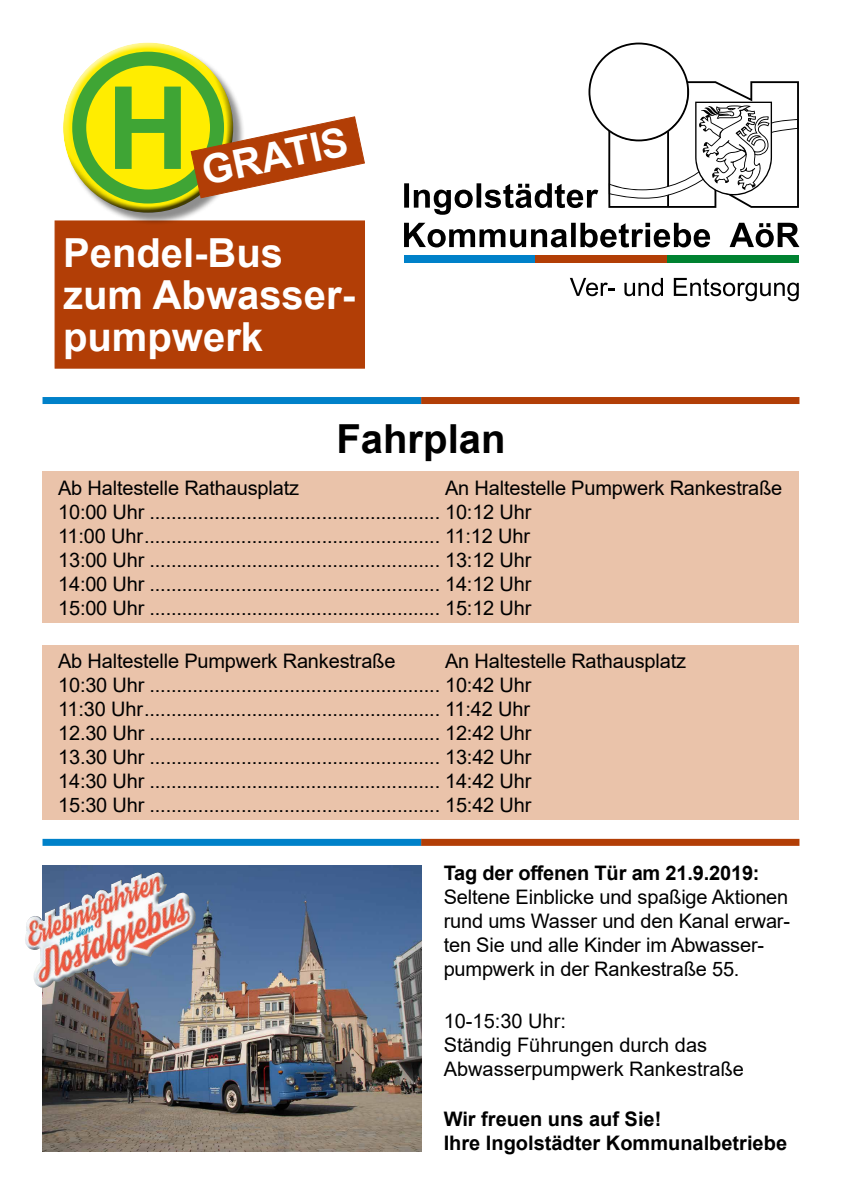
<style>
.page{position:relative;width:842px;height:1191px;background:#fff}
.page>*{position:absolute;margin:0;border:0;box-sizing:border-box;transform-origin:0 0}
.t1{font:700 115px "Arial";color:#3fa535}
.t2{font:700 40px/42px "Arial";color:#fff}
.t3{font:700 40px "Arial";color:#000}
.t4{font:20px/24px "Arial";letter-spacing:-.01em;color:#000}
.t5{font:700 20px/24px "Arial";color:#000}
</style>
<div class="page">
<img style="left:43px;top:865px;width:378px;height:286px">
<svg style="left:404px;top:223px;width:395px;height:24px"></svg>
<svg style="left:674px;top:278px;width:125px;height:23px"></svg>
<svg style="left:624px;top:278px;width:39px;height:18px"></svg>
<svg style="left:570px;top:278px;width:45px;height:18px"></svg>
<div style="left:404px;top:255px;width:132px;height:8px;background:#0081c9"></div>
<div style="left:536px;top:255px;width:131px;height:8px;background:#b23e06"></div>
<div style="left:667px;top:255px;width:132px;height:8px;background:#008231"></div>
<svg style="left:404px;top:43px;width:395px;height:172px"></svg>
<div style="left:43px;top:397px;width:379px;height:7px;background:#0081c9"></div>
<div style="left:421px;top:397px;width:378px;height:7px;background:#b23e06"></div>
<div style="left:43px;top:839px;width:379px;height:7px;background:#0081c9"></div>
<div style="left:421px;top:839px;width:378px;height:7px;background:#b23e06"></div>
<div style="left:43px;top:471px;width:756px;height:151px;background:#eac3aa"></div>
<div style="left:43px;top:645px;width:756px;height:174px;background:#eac3aa"></div>
<div style="left:55px;top:220px;width:310px;height:149px;background:#b23e06;border:1px solid #b23e06"></div>
<div style="left:65px;top:44px;width:181px;height:181px;background:#000;opacity:.45"></div>
<div style="left:61px;top:42px;width:165px;height:129px;background:#fff;opacity:.75"></div>
<div style="left:66px;top:69px;width:168px;height:145px;background:#000;opacity:.75"></div>
<div style="left:72px;top:52px;width:152px;height:151px;border:14px solid #3fa535;border-radius:50%"></div>
<img style="left:25px;top:873px;width:130px;height:115px">
<svg style="left:190px;top:116px;width:175px;height:83px"></svg>
<h1 class="t1" style="left:107px;top:47px;width:85px">H</h1>
<h2 class="t2" style="left:198px;top:151px;width:150px;rotate:-12deg">GRATIS</h2>
<h2 class="t2" style="left:63px;top:232px;width:293px">Pendel-Bus zum Abwasser&shy;pumpwerk</h2>
<h2 class="t3" style="left:336px;top:411px;width:170px">Fahrplan</h2>
<p class="t4" style="left:58px;top:475px;width:726px;text-indent:387px">An Haltestelle Pumpwerk Rankestraße 10:00 Uhr ...................................................... 10:12 Uhr<br>11:00 Uhr....................................................... 11:12 Uhr<br>13:00 Uhr ...................................................... 13:12 Uhr<br>14:00 Uhr ...................................................... 14:12 Uhr<br>15:00 Uhr ...................................................... 15:12 Uhr</p>
<p class="t4" style="left:58px;top:649px;width:339px">Ab Haltestelle Pumpwerk Rankestraße</p>
<p class="t4" style="left:58px;top:475px;width:242px">Ab Haltestelle Rathausplatz</p>
<p class="t4" style="left:58px;top:649px;width:629px;text-indent:387px">An Haltestelle Rathausplatz 10:30 Uhr ...................................................... 10:42 Uhr<br>11:30 Uhr....................................................... 11:42 Uhr<br>12.30 Uhr ...................................................... 12:42 Uhr<br>13.30 Uhr ...................................................... 13:42 Uhr<br>14:30 Uhr ...................................................... 14:42 Uhr<br>15:30 Uhr ...................................................... 15:42 Uhr</p>
<p class="t5" style="left:444px;top:861px;width:317px">Tag der offenen Tür am 21.9.2019:</p>
<p class="t4" style="left:444px;top:885px;width:348px">Seltene Einblicke und spaßige Aktionen rund ums Wasser und den Kanal erwar&shy;ten Sie und alle Kinder im Abwasser&shy;pumpwerk in der Rankestraße 55.</p>
<p class="t4" style="left:444px;top:1009px;width:302px">10-15:30 Uhr:<br>Ständig Führungen durch das<br>Abwasserpumpwerk Rankestraße</p>
<p class="t5" style="left:444px;top:1107px;width:345px">Wir freuen uns auf Sie!<br>Ihre Ingolstädter Kommunalbetriebe</p>
</div>
